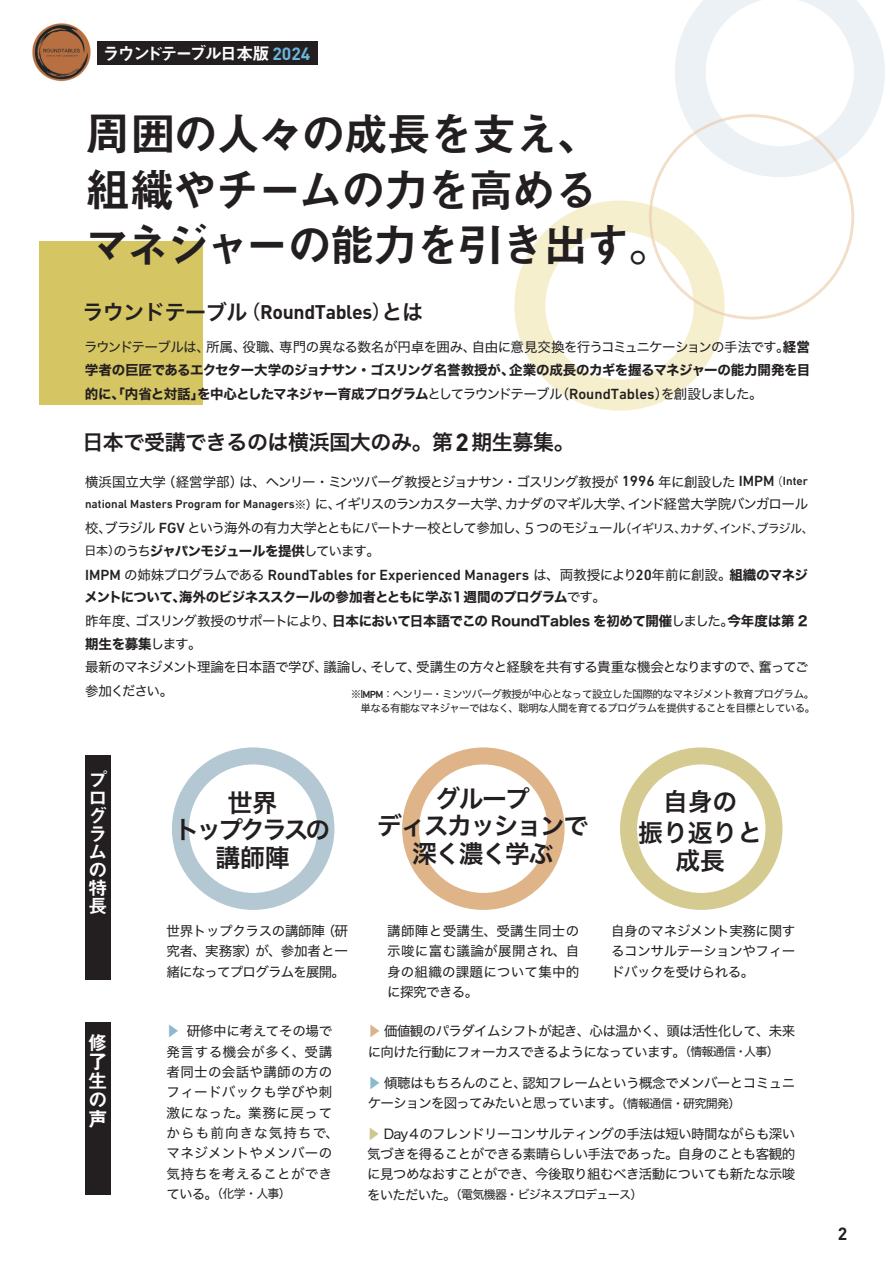
<style>
.page{position:relative;width:893px;height:1263px;background:#fff}
.page>*{position:absolute;margin:0;border:0;box-sizing:border-box;transform-origin:0 0}
.t1{font:45.3px/55.8px "Midashi Go Pro MB31";letter-spacing:-.06em;color:#231f20}
.t2{font:24.75px/27.8px "Hiragino Sans W6";letter-spacing:-.06em;color:#231f20;text-align:center}
.t3{font:24.75px/27.8px "Hiragino Sans W6";letter-spacing:-.12em;color:#231f20;text-align:center}
.t4{font:24.75px/30.8px "Hiragino Sans W6";color:#231f20;text-align:center}
.t5{font:21px "Hiragino Sans W6";letter-spacing:-.02em;color:#231f20}
.t6{font:700 19.5px "DINOT";letter-spacing:-.02em;color:#231f20}
.t7{font:19.5px/19px "Midashi Go Pro MB31";color:#fff;text-align:justify}
.t8{font:19.05px/18px "Midashi Go Pro MB31";color:#fff}
.t9{font:700 17.55px "DINOT";color:#231f20}
.t10{font:17.25px "Midashi Go Pro MB31";letter-spacing:-.12em;color:#fff}
.t11{font:500 15px "DIN Next LT Pro";color:#231f20}
.t12{font:13.5px/20.2px "Hiragino Sans W4";letter-spacing:-.04em;color:#231f20;text-align:justify}
.t13{font:13.5px/23.2px "Hiragino Sans W7";letter-spacing:-.035em;color:#231f20}
.t14{font:13.5px/22.6px "Hiragino Sans W4";letter-spacing:-.07em;color:#231f20}
.t15{font:13.5px/20.2px "Hiragino Sans W4";letter-spacing:.025em;color:#231f20}
.t16{font:13.5px/23.2px "Hiragino Sans W4";letter-spacing:-.06em;color:#231f20}
.t17{font:12px "Hiragino Sans W4";letter-spacing:-.06em;color:#231f20}
.t18{font:10.5px/14.1px "Hiragino Sans W4";letter-spacing:-.06em;color:#231f20}
.s1{font-family:"DINOT";font-weight:700;font-size:17.55px;color:#6bb5db}
.s2{font-family:"Hiragino Sans W6";font-weight:400;font-size:21px}
.s3{font-family:"Hiragino Sans W4";font-weight:400}
.s4{font-family:"Hiragino Sans W7"}
.s5{font-family:"Hiragino Sans W4"}
.s6{font-family:"DIN Next LT Pro";font-weight:500;font-size:15px}
.s7{font-family:"DIN Next LT Pro";font-weight:700;font-size:25.5px}
.s8{font-family:"Koz Go Pr 6 N";font-size:12px}
.s9{font-family:"DIN Next LT Pro";font-weight:500;font-size:12px}
.s10{font-size:12px}
.s11{font-family:"Koz Go Pr 6 N";font-size:15px}
.s12{font-family:"Hiragino Sans W4";font-size:12px}
.s13{font-family:"Hiragino Sans W4";font-weight:400;font-size:13.5px}
.s14{font-family:"Hiragino Sans W7";font-weight:400;font-size:13.5px}
.s15{font-family:"DIN Next LT Pro";font-weight:500}
.s16{color:#8abacc}
.s17{font-size:13.5px}
.s18{color:#dab28e}
.s19{color:#cfc692}
</style>
<div class="page">
<svg style="left:514px;top:0;width:371px;height:411px"></svg>
<div style="left:39px;top:241px;width:164px;height:164px;background:#d6c663"></div>
<img style="left:32px;top:23px;width:76px;height:59px">
<div style="left:172px;top:747px;width:162px;height:163px;border:17px solid #b3c8d2;border-radius:50%"></div>
<svg style="left:402px;top:747px;width:163px;height:163px"></svg>
<svg style="left:620px;top:747px;width:162px;height:163px"></svg>
<div style="left:85px;top:755px;width:26px;height:225px;background:#231f20"></div>
<div style="left:85px;top:1022px;width:26px;height:172px;background:#231f20"></div>
<div style="left:97px;top:42px;width:221px;height:23px;background:#231f20"></div>
<p class="t10" style="left:103px;top:40px;width:209px">ラウンドテーブル日本版 <span class="s1">2024</span></p>
<h1 class="t1" style="left:85px;top:100px;width:590px">周囲の人々の成長を支え、<br>組織やチームの力を高める<br>マネジャーの能力を引き出す。</h1>
<h3 class="t6" style="left:82px;top:299px;width:342px"><span class="s2">ラウンドテーブル</span><span class="s3">（</span>RoundTables<span class="s3">）</span><span class="s2">とは</span></h3>
<p class="t12" style="left:84px;top:336px;width:727px">ラウンドテーブルは、所属、役職、専門の異なる数名が円卓を囲み、自由に意見交換を行うコミュニケーションの手法です。<span class="s4">経営</span></p>
<p class="t13" style="left:85px;top:359px;width:727px;line-height:24px">学者の巨匠であるエクセター大学のジョナサン・ゴスリング名誉教授が、企業の成長のカギを握るマネジャーの能力開発を目的に、「内省と対話」を中心としたマネジャー育成プログラム<span class="s5">としてラウンドテーブル（</span><span class="s6">RoundTables</span><span class="s5">）を創設しました。</span></p>
<h3 class="t5" style="left:82px;top:423px;width:494px">日本で受講できるのは横浜国大のみ。第<span class="s7">2</span>期生募集。</h3>
<p class="t14" style="left:85px;top:469px;width:725px">横浜国立大学（経営学部）は、ヘンリー・ミンツバーグ教授とジョナサン・ゴスリング教授が <span class="s6">1996</span> 年に創設した <span class="s6">IMPM</span><span class="s8">（</span><span class="s9">Inter national Masters Program for Managers</span><span class="s10">※）</span>に、イギリスのランカスター大学、カナダのマギル大学、インド経営大学院バンガロール</p>
<p class="t14" style="left:85px;top:516px;width:730px">校、ブラジル <span class="s6">FGV</span> という海外の有力大学とともにパートナー校として参加し、<span class="s11">５</span>つのモジュール<span class="s10">（イギリス、カナダ、インド、ブラジル、</span></p>
<p class="t13" style="left:85px;top:540px;width:297px"><span class="s12">日本）</span><span class="s5">のうち</span>ジャパンモジュールを提供<span class="s5">しています。</span></p>
<p class="t11" style="left:85px;top:566px;width:725px">IMPM <span class="s13">の姉妹プログラムである</span> RoundTables for Experienced Managers <span class="s13">は、両教授により</span>20<span class="s13">年前に創設。</span><span class="s14">組織のマネジ</span></p>
<p class="t13" style="left:85px;top:586px;width:725px">メントについて、海外のビジネススクールの参加者とともに学ぶ１週間のプログラム<span class="s5">です。<br>昨年度、ゴスリング教授のサポートにより、</span>日本において日本語でこの RoundTables を初めて開催<span class="s5">しました。</span>今年度は第 2期生を募集<span class="s5">します。</span></p>
<p class="t16" style="left:85px;top:655px;width:725px">最新のマネジメント理論を日本語で学び、議論し、そして、受講生の方々と経験を共有する貴重な機会となりますので、奮ってご参加ください。</p>
<p class="t18" style="left:351px;top:686px;width:466px">※I<span class="s15">MPM</span>：ヘンリー・ミンツバーグ教授が中心となって設立した国際的なマネジメント教育プログラム。　単なる有能なマネジャーではなく、聡明な人間を育てるプログラムを提供することを目標としている。</p>
<h3 class="t8" style="left:88px;top:768px;width:21px">プログラムの特長</h3>
<h3 class="t7" style="left:88px;top:1031px;width:20px">修了生の声</h3>
<h2 class="t3" style="left:175px;top:787px;width:157px">世界<br>トップクラスの講師陣</h2>
<h2 class="t2" style="left:377px;top:783px;width:213px">グループ<br>ディスカッションで深く濃く学ぶ</h2>
<h2 class="t4" style="left:638px;top:786px;width:125px">自身の<br>振り返りと</h2>
<h2 class="t2" style="left:675px;top:846px;width:51px">成長</h2>
<p class="t12" style="left:166px;top:920px;width:183px">世界トップクラスの講師陣（研究者、実務家）が、参加者と一緒になってプログラムを展開。</p>
<p class="t15" style="left:166px;top:1020px;width:174px"><span class="s16">▶</span> 研修中に考えてその場で発言する機会が多く、受講者同士の会話や講師の方のフィードバックも学びや刺激になった。業務に戻ってからも前向きな気持ちで、マネジメントやメンバーの気持ちを考えることができ</p>
<p class="t17" style="left:166px;top:1183px;width:126px"><span class="s17">ている。</span>（化学・人事）</p>
<p class="t12" style="left:387px;top:920px;width:194px">講師陣と受講生、受講生同士の示唆に富む議論が展開され、自身の組織の課題について集中的に探究できる。</p>
<p class="t12" style="left:611px;top:920px;width:186px">自身のマネジメント実務に関するコンサルテーションやフィードバックを受けられる。</p>
<p class="t12" style="left:368px;top:1020px;width:429px"><span class="s18">▶</span> 価値観のパラダイムシフトが起き、心は温かく、頭は活性化して、未来に向けた行動にフォーカスできるようになっています。<span class="s10">（情報通信・人事）</span></p>
<p class="t12" style="left:368px;top:1072px;width:429px"><span class="s16">▶</span> 傾聴はもちろんのこと、認知フレームという概念でメンバーとコミュニケーションを図ってみたいと思っています。<span class="s10">（情報通信・研究開発）</span></p>
<p class="t12" style="left:367px;top:1123px;width:430px"><span class="s19">▶</span> Day4のフレンドリーコンサルティングの手法は短い時間ながらも深い気づきを得ることができる素晴らしい手法であった。自身のことも客観的に見つめなおすことができ、今後取り組むべき活動についても新たな示唆</p>
<p class="t17" style="left:367px;top:1184px;width:277px"><span class="s17">をいただいた。</span>（電気機器・ビジネスプロデュース）</p>
<p class="t9" style="left:838px;top:1222px;width:11px">2</p>
</div>
